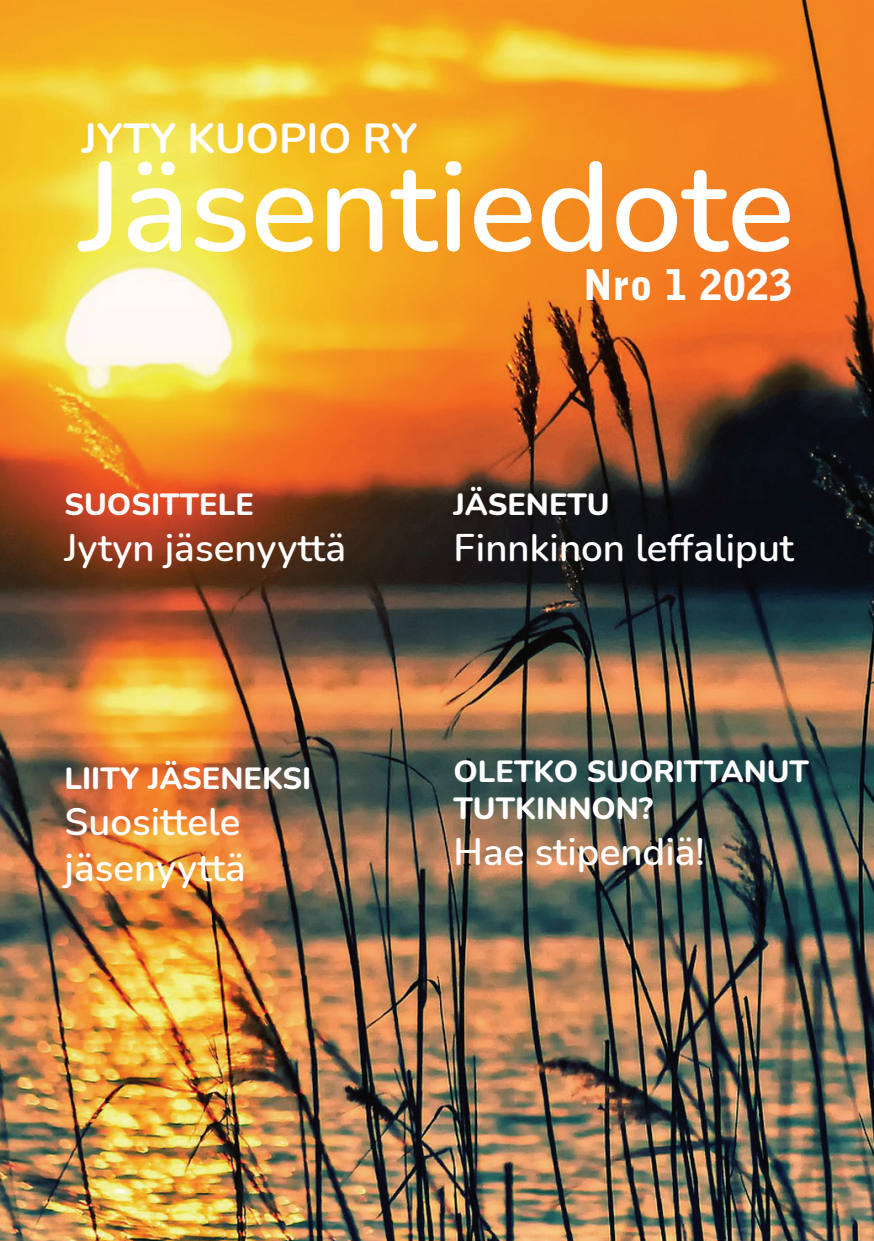
<style>
.page{position:relative;width:874px;height:1241px;background:#fff}
.page>*{position:absolute;margin:0;border:0;box-sizing:border-box;transform-origin:0 0}
.t1{font:600 126px "Nunito";color:#fff}
.t2{font:700 42px "Nunito";color:#fff}
.t3{font:900 42px "Bell Gothic Std";color:#fff}
.t4{font:600 38.5px/46.2px "Nunito";color:#fff}
.t5{font:800 30.62px/36.8px "Nunito";color:#fff}
</style>
<div class="page">
<img style="left:0;top:0;width:873px;height:1240px">
<p class="t2" style="left:82px;top:109px;width:337px">JYTY KUOPIO RY</p>
<h1 class="t1" style="left:79px;top:118px;width:716px">Jäsentiedote</h1>
<p class="t5" style="left:64px;top:484px;width:191px">SUOSITTELE</p>
<p class="t4" style="left:64px;top:523px;width:283px">Jytyn jäsenyyttä</p>
<p class="t5" style="left:64px;top:758px;width:248px">LIITY JÄSENEKSI</p>
<p class="t4" style="left:64px;top:797px;width:183px">Suosittele jäsenyyttä</p>
<p class="t3" style="left:582px;top:260px;width:211px">Nro 1 2023</p>
<p class="t5" style="left:453px;top:484px;width:158px">JÄSENETU</p>
<p class="t4" style="left:453px;top:523px;width:342px">Finnkinon leffaliput</p>
<p class="t5" style="left:453px;top:751px;width:357px">OLETKO SUORITTANUT<br>TUTKINNON?</p>
<p class="t4" style="left:453px;top:827px;width:252px">Hae stipendiä!</p>
</div>
